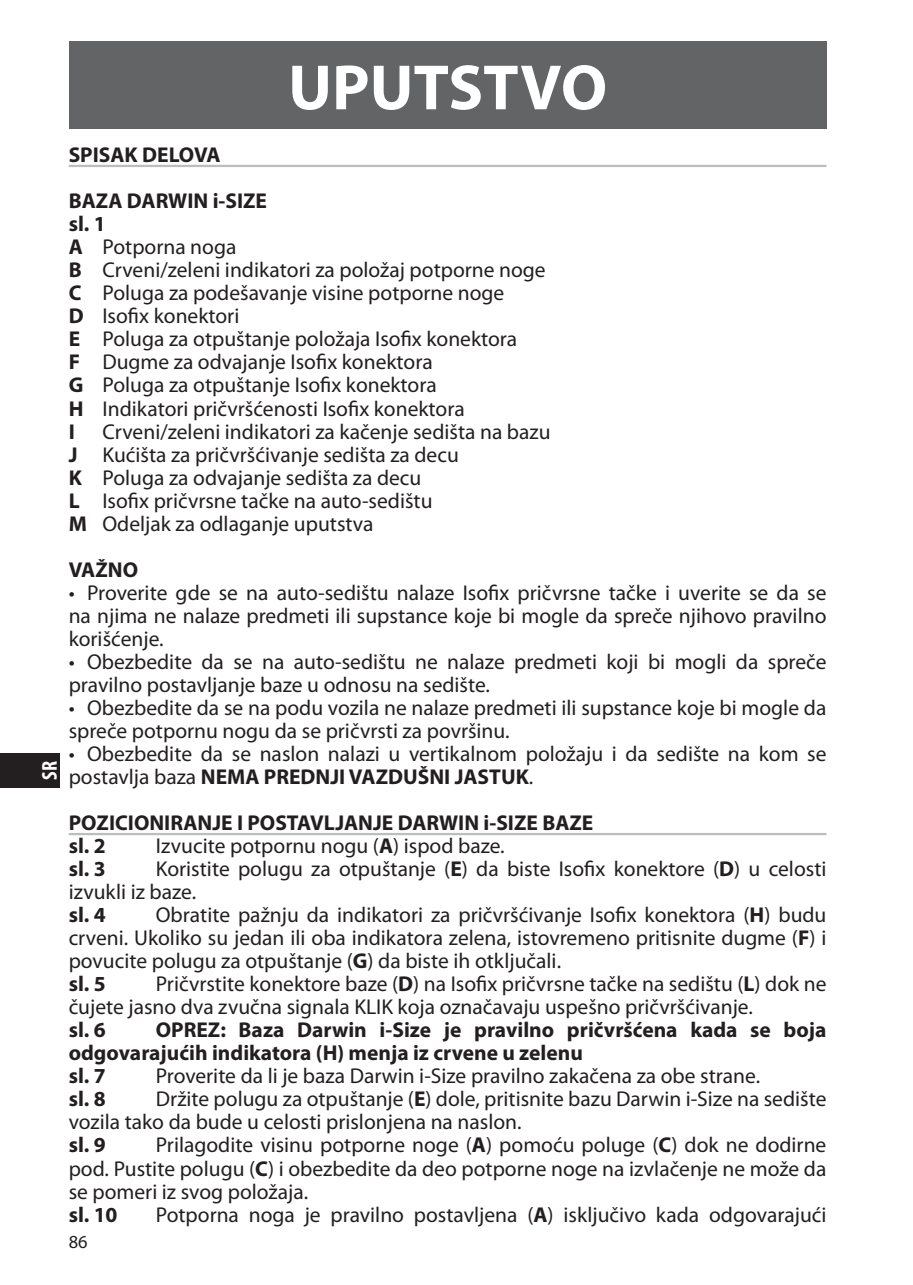
<style>
.page{position:relative;width:913px;height:1285px;background:#fff}
.page>*{position:absolute;margin:0;border:0;box-sizing:border-box;transform-origin:0 0}
.t1{font:700 64.58px "Myriad Pro";color:#fff}
.t2{font:21.53px/23.1px "Myriad Pro";color:#231f20}
.t3{font:700 21.53px/23.1px "Myriad Pro";color:#231f20}
.t4{font:700 condensed 21.53px "Myriad Pro";color:#fff}
.t5{font:18.38px "Myriad Pro";color:#231f20}
.s1{font-weight:700}
</style>
<div class="page">
<div style="left:0;top:753px;width:60px;height:35px;background:#231f20"></div>
<hr style="left:69px;top:165px;width:757px;height:2px;background:#bbbdc0">
<hr style="left:69px;top:833px;width:757px;height:2px;background:#bbbdc0">
<div style="left:69px;top:42px;width:757px;height:87px;background:#636466"></div>
<h1 class="t1" style="left:288px;top:63px;width:320px">UPUTSTVO</h1>
<p class="t4" style="left:37px;top:780px;width:20px;rotate:-90deg">SR</p>
<p class="t3" style="left:69px;top:133px;width:200px;line-height:46px">SPISAK DELOVA<br>BAZA DARWIN i-SIZE</p>
<p class="t2" style="left:69px;top:214px;width:478px"><span class="s1">sl. 1<br>A</span> Potporna noga<br><span class="s1">B</span> Crveni/zeleni indikatori za položaj potporne noge<br><span class="s1">C</span> Poluga za podešavanje visine potporne noge<br><span class="s1">D</span> Isofix konektori<br><span class="s1">E</span> Poluga za otpuštanje položaja Isofix konektora<br><span class="s1">F</span> Dugme za odvajanje Isofix konektora<br><span class="s1">G</span> Poluga za otpuštanje Isofix konektora<br><span class="s1">H</span> Indikatori pričvršćenosti Isofix konektora<br><span class="s1">I</span></p>
<p class="t2" style="left:69px;top:421px;width:483px;text-indent:34px">Crveni/zeleni indikatori za kačenje sedišta na bazu <span class="s1">J</span> Kućišta za pričvršćivanje sedišta za decu<br><span class="s1">K</span> Poluga za odvajanje sedišta za decu<br><span class="s1">L</span> Isofix pričvrsne tačke na auto-sedištu<br><span class="s1">M</span> Odeljak za odlaganje uputstva</p>
<p class="t3" style="left:69px;top:559px;width:71px">VAŽNO</p>
<p class="t2" style="left:69px;top:582px;width:759px;text-align:justify">• Proverite gde se na auto-sedištu nalaze Isofix pričvrsne tačke i uverite se da se na njima ne nalaze predmeti ili supstance koje bi mogle da spreče njihovo pravilno korišćenje.</p>
<p class="t2" style="left:69px;top:651px;width:759px">• Obezbedite da se na auto-sedištu ne nalaze predmeti koji bi mogli da spreče pravilno postavljanje baze u odnosu na sedište.</p>
<p class="t2" style="left:69px;top:698px;width:759px">• Obezbedite da se na podu vozila ne nalaze predmeti ili supstance koje bi mogle da spreče potpornu nogu da se pričvrsti za površinu.</p>
<p class="t2" style="left:69px;top:744px;width:759px">• Obezbedite da se naslon nalazi u vertikalnom položaju i da sedište na kom se postavlja baza <span class="s1">NEMA PREDNJI VAZDUŠNI JASTUK</span>.</p>
<p class="t3" style="left:69px;top:813px;width:526px">POZICIONIRANJE I POSTAVLJANJE DARWIN i-SIZE BAZE sl. 2</p>
<p class="t2" style="left:156px;top:836px;width:350px">Izvucite potpornu nogu (<span class="s1">A</span>) ispod baze.</p>
<p class="t2" style="left:69px;top:859px;width:759px;text-indent:87px">Koristite polugu za otpuštanje (<span class="s1">E</span>) da biste Isofix konektore (<span class="s1">D</span>) u celosti izvukli iz baze.</p>
<p class="t3" style="left:69px;top:905px;width:38px">sl. 4</p>
<p class="t3" style="left:69px;top:859px;width:38px">sl. 3</p>
<p class="t2" style="left:69px;top:905px;width:759px;text-indent:87px">Obratite pažnju da indikatori za pričvršćivanje Isofix konektora (<span class="s1">H</span>) budu crveni. Ukoliko su jedan ili oba indikatora zelena, istovremeno pritisnite dugme (<span class="s1">F</span>) i povucite polugu za otpuštanje (<span class="s1">G</span>) da biste ih otključali.<br><span class="s1">sl. 5</span></p>
<p class="t2" style="left:69px;top:974px;width:759px;text-indent:87px">Pričvrstite konektore baze (<span class="s1">D</span>) na Isofix pričvrsne tačke na sedištu (<span class="s1">L</span>) dok ne čujete jasno dva zvučna signala KLIK koja označavaju uspešno pričvršćivanje.</p>
<p class="t3" style="left:69px;top:1020px;width:38px">sl. 6</p>
<p class="t3" style="left:69px;top:1020px;width:759px;text-indent:87px">OPREZ: Baza Darwin i-Size je pravilno pričvršćena kada se boja odgovarajućih indikatora (H) menja iz crvene u zelenu<br>sl. 7</p>
<p class="t2" style="left:156px;top:1066px;width:606px">Proverite da li je baza Darwin i-Size pravilno zakačena za obe strane.</p>
<p class="t2" style="left:69px;top:1089px;width:759px;text-indent:87px">Držite polugu za otpuštanje (<span class="s1">E</span>) dole, pritisnite bazu Darwin i-Size na sedište vozila tako da bude u celosti prislonjena na naslon.</p>
<p class="t3" style="left:69px;top:1135px;width:38px">sl. 9</p>
<p class="t3" style="left:69px;top:1089px;width:38px">sl. 8</p>
<p class="t2" style="left:69px;top:1135px;width:759px;text-align:justify;text-indent:87px">Prilagodite visinu potporne noge (<span class="s1">A</span>) pomoću poluge (<span class="s1">C</span>) dok ne dodirne pod. Pustite polugu (<span class="s1">C</span>) i obezbedite da deo potporne noge na izvlačenje ne može da se pomeri iz svog položaja.</p>
<p class="t3" style="left:69px;top:1204px;width:50px">sl. 10</p>
<p class="t2" style="left:156px;top:1204px;width:672px">Potporna noga je pravilno postavljena (<span class="s1">A</span>) isključivo kada odgovarajući</p>
<p class="t5" style="left:69px;top:1235px;width:20px">86</p>
</div>
